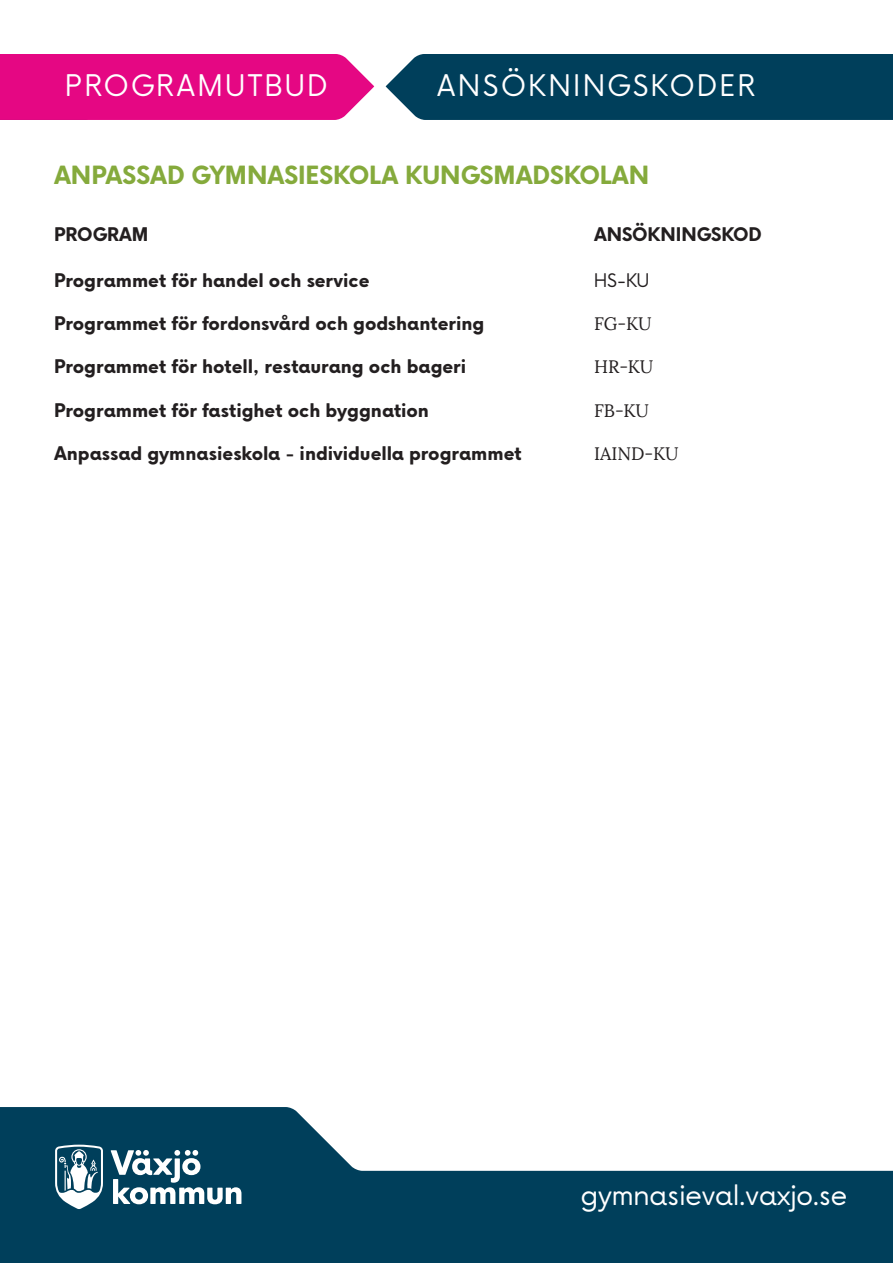
<style>
.page{position:relative;width:893px;height:1263px;background:#fff}
.page>*{position:absolute;margin:0;border:0;box-sizing:border-box;transform-origin:0 0}
.POÄNGPLAN{font:28.5px "Vaxjo Now";letter-spacing:.1em;color:#fff}
.t1{font:27px "Vaxjo Now";letter-spacing:-.005em;color:#fff}
.t2{font:700 24px "Vaxjo Now";letter-spacing:-.005em;color:#85aa3c}
.t3{font:700 18px "Vaxjo Now";color:#231f20}
.t4{font:18px "Lora";color:#231f20}
.t5{font:18px "Vaxjo Now";color:#231f20}
</style>
<div class="page">
<div style="left:0;top:54px;width:374px;height:66px;background:#e50783"></div>
<div style="left:386px;top:54px;width:507px;height:66px;background:#003f5b"></div>
<svg style="left:241px;top:1107px;width:652px;height:156px;fill:#003f5b"></svg>
<svg style="left:0;top:1107px;width:241px;height:156px;background:#1a526c"></svg>
<p class="POÄNGPLAN" style="left:65px;top:66px;width:264px">PROGRAMUTBUD</p>
<p class="POÄNGPLAN" style="left:437px;top:66px;width:320px">ANSÖKNINGSKODER</p>
<p class="t2" style="left:54px;top:158px;width:597px">ANPASSAD GYMNASIESKOLA KUNGSMADSKOLAN</p>
<p class="t3" style="left:54px;top:221px;width:96px">PROGRAM</p>
<p class="t3" style="left:594px;top:221px;width:169px">ANSÖKNINGSKOD</p>
<p class="t3" style="left:54px;top:267px;width:317px">Programmet för handel och service</p>
<p class="t5" style="left:594px;top:268px;width:57px">HS-KU</p>
<p class="t3" style="left:54px;top:311px;width:432px">Programmet för fordonsvård och godshantering</p>
<p class="t4" style="left:594px;top:313px;width:59px">FG-KU</p>
<p class="t3" style="left:54px;top:354px;width:414px">Programmet för hotell, restaurang och bageri</p>
<p class="t4" style="left:594px;top:356px;width:61px">HR-KU</p>
<p class="t3" style="left:54px;top:397px;width:376px">Programmet för fastighet och byggnation</p>
<p class="t4" style="left:594px;top:399px;width:57px">FB-KU</p>
<p class="t3" style="left:54px;top:440px;width:469px">Anpassad gymnasieskola - individuella programmet</p>
<p class="t4" style="left:594px;top:442px;width:86px">IAIND-KU</p>
<p class="t1" style="left:581px;top:1177px;width:268px">gymnasieval.vaxjo.se</p>
</div>
